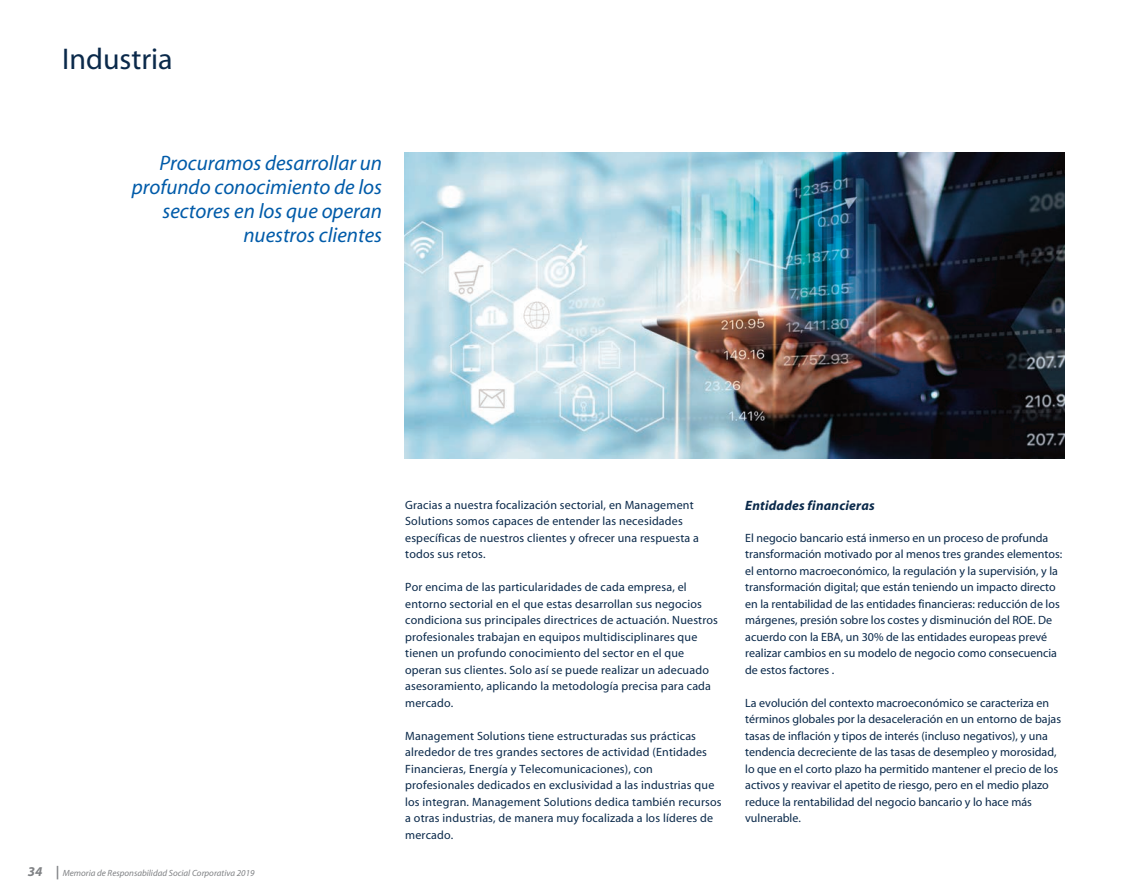
<style>
.page{position:relative;width:1146px;height:893px;background:#fff}
.page>*{position:absolute;margin:0;border:0;box-sizing:border-box;transform-origin:0 0}
.t1{font:30px "Myriad";color:#0a294a}
.t2{font:italic 21px/24px "Myriad";color:#015ba9;text-align:right}
.t3{font:italic 700 13.5px "Myriad";letter-spacing:.015em;color:#0a294a}
.t4{font:12px/16.5px "Myriad";letter-spacing:.015em;color:#0a294a}
.t5{font:italic 9px "Myriad";color:#808285}
.s1{font-weight:700;font-size:13.5px}
</style>
<div class="page">
<img style="left:404px;top:152px;width:660px;height:307px">
<h1 class="t1" style="left:62px;top:44px;width:112px">Industria</h1>
<h2 class="t2" style="left:132px;top:152px;width:252px">Procuramos desarrollar un profundo conocimiento de los sectores en los que operan nuestros clientes</h2>
<p class="t5" style="left:28px;top:868px;width:228px"><span class="s1">34 |</span> Memoria de Responsabilidad Social Corporativa 2019</p>
<p class="t4" style="left:405px;top:497px;width:295px">Gracias a nuestra focalización sectorial, en Management Solutions somos capaces de entender las necesidades específicas de nuestros clientes y ofrecer una respuesta a todos sus retos.</p>
<p class="t4" style="left:405px;top:579px;width:314px">Por encima de las particularidades de cada empresa, el entorno sectorial en el que estas desarrollan sus negocios condiciona sus principales directrices de actuación. Nuestros profesionales trabajan en equipos multidisciplinares que tienen un profundo conocimiento del sector en el que operan sus clientes. Solo así se puede realizar un adecuado asesoramiento, aplicando la metodología precisa para cada mercado.</p>
<p class="t4" style="left:405px;top:728px;width:318px">Management Solutions tiene estructuradas sus prácticas alrededor de tres grandes sectores de actividad (Entidades Financieras, Energía y Telecomunicaciones), con profesionales dedicados en exclusividad a las industrias que los integran. Management Solutions dedica también recursos a otras industrias, de manera muy focalizada a los líderes de mercado.</p>
<p class="t3" style="left:745px;top:498px;width:131px">Entidades financieras</p>
<p class="t4" style="left:745px;top:530px;width:318px">El negocio bancario está inmerso en un proceso de profunda transformación motivado por al menos tres grandes elementos: el entorno macroeconómico, la regulación y la supervisión, y la transformación digital; que están teniendo un impacto directo en la rentabilidad de las entidades financieras: reducción de los márgenes, presión sobre los costes y disminución del ROE. De acuerdo con la EBA, un 30% de las entidades europeas prevé realizar cambios en su modelo de negocio como consecuencia de estos factores .</p>
<p class="t4" style="left:745px;top:695px;width:317px">La evolución del contexto macroeconómico se caracteriza en términos globales por la desaceleración en un entorno de bajas tasas de inflación y tipos de interés (incluso negativos), y una tendencia decreciente de las tasas de desempleo y morosidad, lo que en el corto plazo ha permitido mantener el precio de los activos y reavivar el apetito de riesgo, pero en el medio plazo reduce la rentabilidad del negocio bancario y lo hace más vulnerable.</p>
</div>
